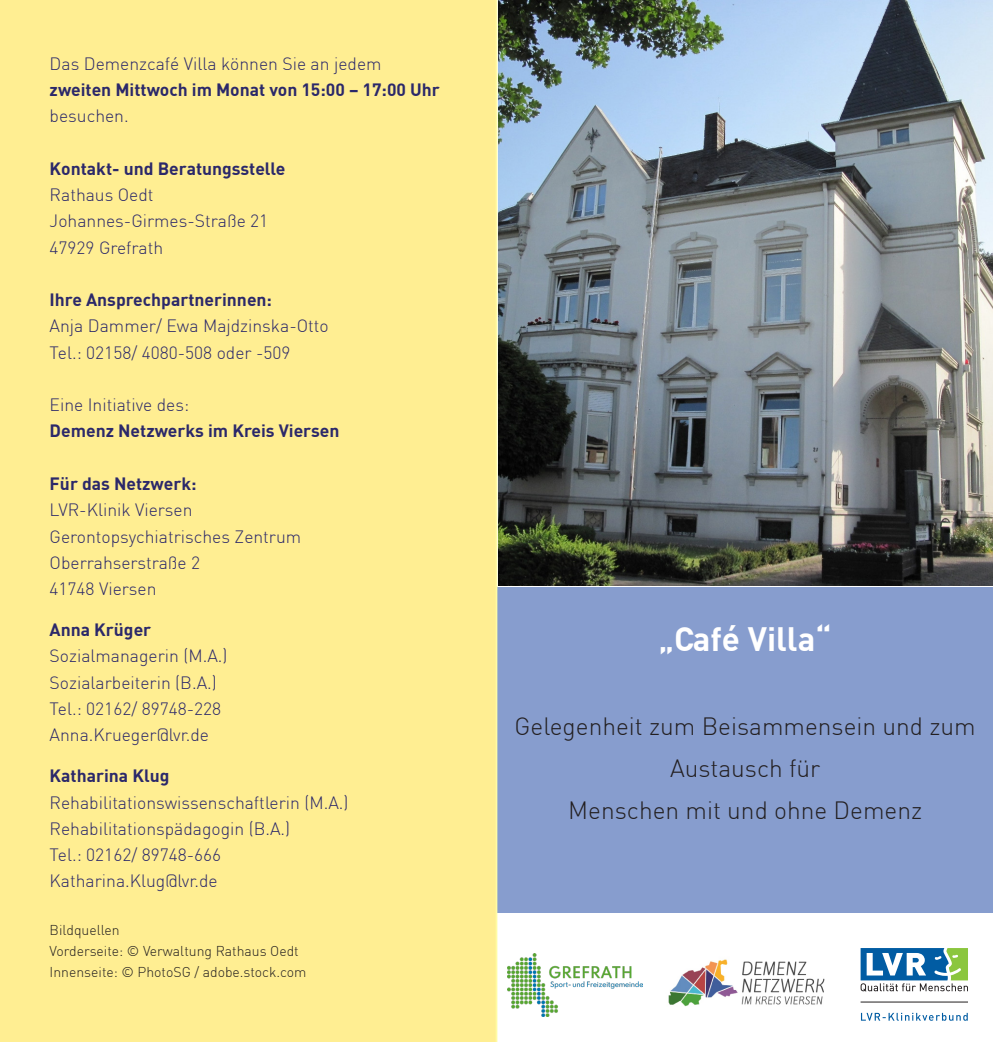
<style>
.page{position:relative;width:993px;height:1042px;background:#fff}
.page>*{position:absolute;margin:0;border:0;box-sizing:border-box;transform-origin:0 0}
.Text_bold{font:700 33.07px "DIN";color:#fff}
.Text_bold-2{font:300 24.5px/42px "DIN";color:#231f20;text-align:center}
.Text{font:300 17.5px "DIN";color:#2b286a}
.Text-2{font:700 17.5px "DIN";color:#2b286a}
.Text-3{font:300 14px "DIN";color:#231f20}
.s1{font-size:31.32px}
</style>
<div class="page">
<div style="left:496px;top:587px;width:496px;height:325px;background:#879dce"></div>
<img style="left:498px;top:0;width:494px;height:585px">
<div style="left:0;top:0;width:497px;height:1042px;background:#ffee92"></div>
<svg style="left:860px;top:1013px;width:107px;height:7px"></svg>
<svg style="left:860px;top:948px;width:107px;height:43px"></svg>
<hr style="left:860px;top:1001px;width:107px;height:1px;background:#231f20">
<img style="left:668px;top:959px;width:157px;height:48px">
<img style="left:507px;top:953px;width:135px;height:63px">
<p class="Text" style="left:50px;top:53px;width:333px">Das Demenzcafé Villa können Sie an jedem</p>
<p class="Text-2" style="left:50px;top:78px;width:391px">zweiten Mittwoch im Monat von 15:00 – 17:00 Uhr</p>
<p class="Text" style="left:50px;top:105px;width:80px">besuchen.</p>
<p class="Text-2" style="left:50px;top:157px;width:237px">Kontakt- und Beratungsstelle</p>
<p class="Text" style="left:50px;top:184px;width:105px">Rathaus Oedt</p>
<p class="Text" style="left:50px;top:210px;width:220px">Johannes-Girmes-Straße 21</p>
<p class="Text" style="left:50px;top:237px;width:115px">47929 Grefrath</p>
<p class="Text-2" style="left:50px;top:288px;width:224px">Ihre Ansprechpartnerinnen:</p>
<p class="Text" style="left:50px;top:315px;width:280px">Anja Dammer/ Ewa Majdzinska-Otto</p>
<p class="Text" style="left:50px;top:342px;width:242px">Tel.: 02158/ 4080-508 oder -509</p>
<p class="Text" style="left:50px;top:394px;width:141px">Eine Initiative des:</p>
<p class="Text-2" style="left:50px;top:420px;width:291px">Demenz Netzwerks im Kreis Viersen</p>
<p class="Text-2" style="left:50px;top:472px;width:148px">Für das Netzwerk:</p>
<p class="Text" style="left:50px;top:499px;width:144px">LVR-Klinik Viersen</p>
<p class="Text" style="left:50px;top:525px;width:253px">Gerontopsychiatrisches Zentrum</p>
<p class="Text" style="left:50px;top:552px;width:152px">Oberrahserstraße 2</p>
<p class="Text" style="left:50px;top:578px;width:108px">41748 Viersen</p>
<p class="Text-2" style="left:50px;top:618px;width:103px">Anna Krüger</p>
<p class="Text" style="left:50px;top:645px;width:179px">Sozialmanagerin (M.A.)</p>
<p class="Text" style="left:50px;top:671px;width:169px">Sozialarbeiterin (B.A.)</p>
<p class="Text" style="left:50px;top:698px;width:173px">Tel.: 02162/ 89748-228</p>
<p class="Text" style="left:50px;top:724px;width:161px">Anna.Krueger@lvr.de</p>
<p class="Text-2" style="left:50px;top:764px;width:121px">Katharina Klug</p>
<p class="Text" style="left:50px;top:791px;width:300px">Rehabilitationswissenschaftlerin (M.A.)</p>
<p class="Text" style="left:50px;top:818px;width:242px">Rehabilitationspädagogin (B.A.)</p>
<p class="Text" style="left:50px;top:844px;width:173px">Tel.: 02162/ 89748-666</p>
<p class="Text" style="left:50px;top:870px;width:169px">Katharina.Klug@lvr.de</p>
<p class="Text-3" style="left:50px;top:921px;width:71px">Bildquellen</p>
<p class="Text-3" style="left:50px;top:942px;width:251px">Vorderseite: © Verwaltung Rathaus Oedt</p>
<p class="Text-3" style="left:50px;top:963px;width:258px">Innenseite: © PhotoSG / adobe.stock.com</p>
<p class="Text_bold" style="left:658px;top:617px;width:174px"><span class="s1">„</span>Café Villa“</p>
<p class="Text_bold-2" style="left:514px;top:705px;width:462px">Gelegenheit zum Beisammensein und zum<br>Austausch für</p>
<p class="Text_bold-2" style="left:568px;top:789px;width:355px">Menschen mit und ohne Demenz</p>
</div>
